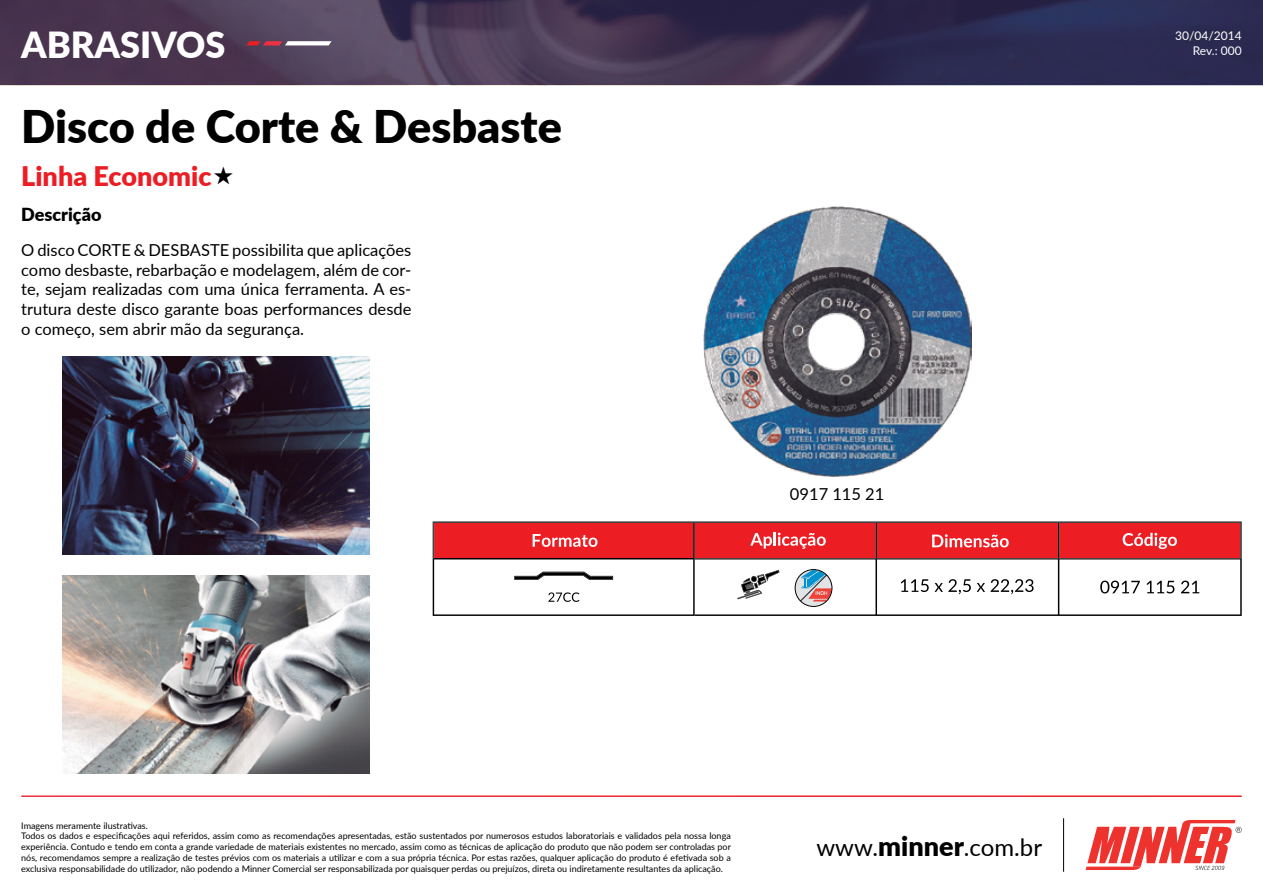
<style>
.page{position:relative;width:1263px;height:893px;background:#fff}
.page>*{position:absolute;margin:0;border:0;box-sizing:border-box;transform-origin:0 0}
.t1{font:900 45px "Lato";color:#000}
.t2{font:900 36px "Lato";color:#fff}
.t3{font:900 27px "Lato";color:#ed1d24}
.t4{font:24px "Lato";color:#000}
.t5{font:900 18px "Lato";color:#000}
.t6{font:16.5px/19.8px "Lato";color:#000;text-align:justify}
.t7{font:12px/14.4px "Lato";color:#fff;text-align:right}
.t8{font:9px/10.8px "Lato";color:#000}
.s1{font-weight:900;font-size:27px}
</style>
<div class="page">
<img style="left:0;top:0;width:1263px;height:85px">
<hr style="left:1063px;top:818px;width:1px;height:54px;background:#000">
<svg style="left:247px;top:41px;width:85px;height:4px"></svg>
<svg style="left:1085px;top:820px;width:157px;height:50px"></svg>
<img style="left:63px;top:356px;width:307px;height:198px">
<img style="left:63px;top:575px;width:307px;height:198px">
<svg style="left:433px;top:522px;width:808px;height:94px"></svg>
<img style="left:703px;top:207px;width:268px;height:269px">
<h2 class="t2" style="left:21px;top:18px;width:205px">ABRASIVOS</h2>
<h1 class="t1" style="left:21px;top:92px;width:542px">Disco de Corte &amp; Desbaste</h1>
<h3 class="t3" style="left:21px;top:155px;width:192px">Linha Economic</h3>
<h3 class="t5" style="left:21px;top:201px;width:82px">Descrição</h3>
<p class="t6" style="left:21px;top:239px;width:392px">O disco CORTE &amp; DESBASTE possibilita que aplicações como desbaste, rebarbação e modelagem, além de cor&shy;te, sejam realizadas com uma única ferramenta. A es&shy;trutura deste disco garante boas performances desde o começo, sem abrir mão da segurança.</p>
<h3 class="t6" style="left:790px;top:484px;width:96px">0917 115 21</h3>
<p class="t8" style="left:21px;top:819px;width:711px">Imagens meramente ilustrativas.<br>Todos os dados e especificações aqui referidos, assim como as recomendações apresentadas, estão sustentados por numerosos estudos laboratoriais e validados pela nossa longa experiência. Contudo e tendo em conta a grande variedade de materiais existentes no mercado, assim como as técnicas de aplicação do produto que não podem ser controladas por nós, recomendamos sempre a realização de testes prévios com os materiais a utilizar e com a sua própria técnica. Por estas razões, qualquer aplicação do produto é efetivada sob a exclusiva responsabilidade do utilizador, não podendo a Minner Comercial ser responsabilizada por quaisquer perdas ou prejuízos, direta ou indiretamente resultantes da aplicação.</p>
<h3 class="t4" style="left:816px;top:830px;width:227px">www.<span class="s1">minner</span>.com.br</h3>
<h3 class="t7" style="left:1175px;top:28px;width:68px">30/04/2014<br>Rev.: 000</h3>
</div>
